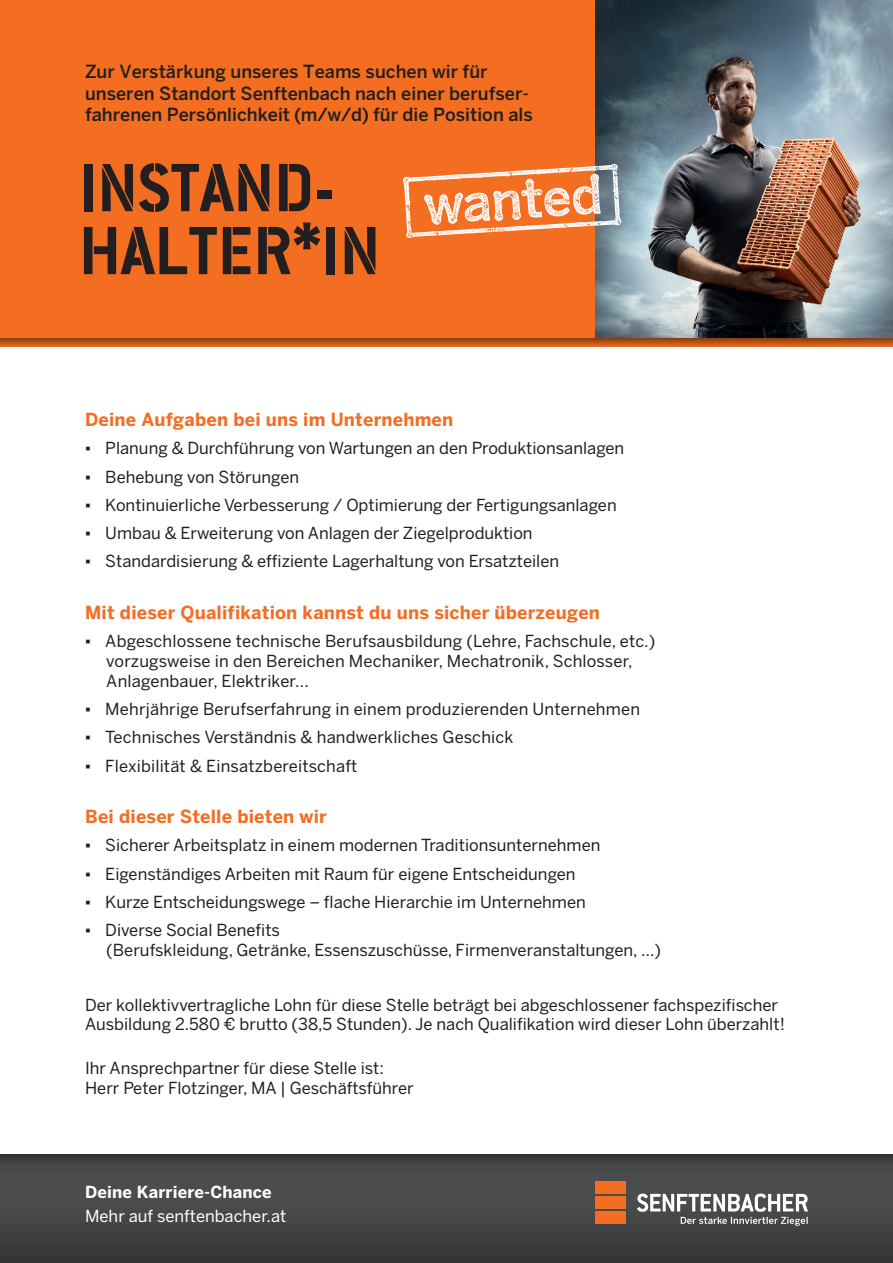
<style>
.page{position:relative;width:893px;height:1263px;background:#fff}
.page>*{position:absolute;margin:0;border:0;box-sizing:border-box;transform-origin:0 0}
.t1{font:75px/63px "OK Stencil";color:#231f20}
.t2{font:500 18px/21.6px "Benton Sans";color:#231f20}
.t3{font:700 18px "Benton Sans";letter-spacing:.01em;color:#f36e24}
.t4{font:16.5px/19.8px "Benton Sans";color:#231f20}
.t5{font:16.5px "Benton Sans";color:#fff}
.t6{font:700 16.5px "Benton Sans";letter-spacing:.01em;color:#fff}
.s1{font-family:"Arial"}
</style>
<div class="page">
<div style="left:0;top:0;width:893px;height:346px;background:#f36e21"></div>
<img style="left:595px;top:0;width:298px;height:338px">
<svg style="left:0;top:1155px;width:893px;height:108px;background:#424243"></svg>
<div style="left:595px;top:1211px;width:31px;height:13px;background:#f36e21"></div>
<div style="left:595px;top:1196px;width:31px;height:13px;background:#f36e21"></div>
<div style="left:595px;top:1181px;width:31px;height:13px;background:#f36e21"></div>
<svg style="left:637px;top:1193px;width:171px;height:33px"></svg>
<svg style="left:403px;top:164px;width:218px;height:74px"></svg>
<svg style="left:0;top:338px;width:893px;height:8px;background:#b55118"></svg>
<p class="t2" style="left:85px;top:61px;width:449px">Zur Verstärkung unseres Teams suchen wir für unseren Standort Senftenbach nach einer berufser&shy;fahrenen Persönlichkeit (m/w/d) für die Position als</p>
<p class="t1" style="left:79px;top:155px;width:303px">INSTAND-<br>HALTER*IN</p>
<p class="t3" style="left:85px;top:409px;width:370px">Deine Aufgaben bei uns im Unternehmen</p>
<p class="t4" style="left:85px;top:438px;width:541px"><span class="s1">▪</span> Planung &amp; Durchführung von Wartungen an den Produktionsanlagen</p>
<p class="t4" style="left:85px;top:466px;width:216px"><span class="s1">▪</span> Behebung von Störungen</p>
<p class="t4" style="left:85px;top:495px;width:533px"><span class="s1">▪</span> Kontinuierliche Verbesserung / Optimierung der Fertigungsanlagen</p>
<p class="t4" style="left:85px;top:523px;width:449px"><span class="s1">▪</span> Umbau &amp; Erweiterung von Anlagen der Ziegelproduktion</p>
<p class="t4" style="left:85px;top:551px;width:476px"><span class="s1">▪</span> Standardisierung &amp; effiziente Lagerhaltung von Ersatzteilen</p>
<p class="t3" style="left:85px;top:602px;width:517px">Mit dieser Qualifikation kannst du uns sicher überzeugen</p>
<p class="t4" style="left:106px;top:631px;width:550px;text-indent:-21px"><span class="s1">▪</span> Abgeschlossene technische Berufsausbildung (Lehre, Fachschule, etc.) vorzugsweise in den Bereichen Mechaniker, Mechatronik, Schlosser,<br>Anlagenbauer, Elektriker...</p>
<p class="t4" style="left:85px;top:699px;width:557px"><span class="s1">▪</span> Mehrjährige Berufserfahrung in einem produzierenden Unternehmen</p>
<p class="t4" style="left:85px;top:727px;width:430px"><span class="s1">▪</span> Technisches Verständnis &amp; handwerkliches Geschick</p>
<p class="t4" style="left:85px;top:756px;width:274px"><span class="s1">▪</span> Flexibilität &amp; Einsatzbereitschaft</p>
<p class="t3" style="left:85px;top:806px;width:243px">Bei dieser Stelle bieten wir</p>
<p class="t4" style="left:85px;top:835px;width:517px"><span class="s1">▪</span> Sicherer Arbeitsplatz in einem modernen Traditionsunternehmen</p>
<p class="t4" style="left:85px;top:863px;width:492px"><span class="s1">▪</span> Eigenständiges Arbeiten mit Raum für eigene Entscheidungen</p>
<p class="t4" style="left:85px;top:892px;width:502px"><span class="s1">▪</span> Kurze Entscheidungswege – flache Hierarchie im Unternehmen</p>
<p class="t4" style="left:106px;top:920px;width:556px;text-indent:-21px"><span class="s1">▪</span> Diverse Social Benefits<br>(Berufskleidung, Getränke, Essenszuschüsse, Firmenveranstaltungen, …)</p>
<p class="t4" style="left:85px;top:994px;width:701px">Der kollektivvertragliche Lohn für diese Stelle beträgt bei abgeschlossener fachspezifischer<br>Ausbildung 2.580 € brutto (38,5 Stunden). Je nach Qualifikation wird dieser Lohn überzahlt!</p>
<p class="t4" style="left:85px;top:1058px;width:330px">Ihr Ansprechpartner für diese Stelle ist:<br>Herr Peter Flotzinger, MA | Geschäftsführer</p>
<p class="t6" style="left:85px;top:1182px;width:188px">Deine Karriere-Chance</p>
<p class="t5" style="left:85px;top:1206px;width:203px">Mehr auf senftenbacher.at</p>
</div>
